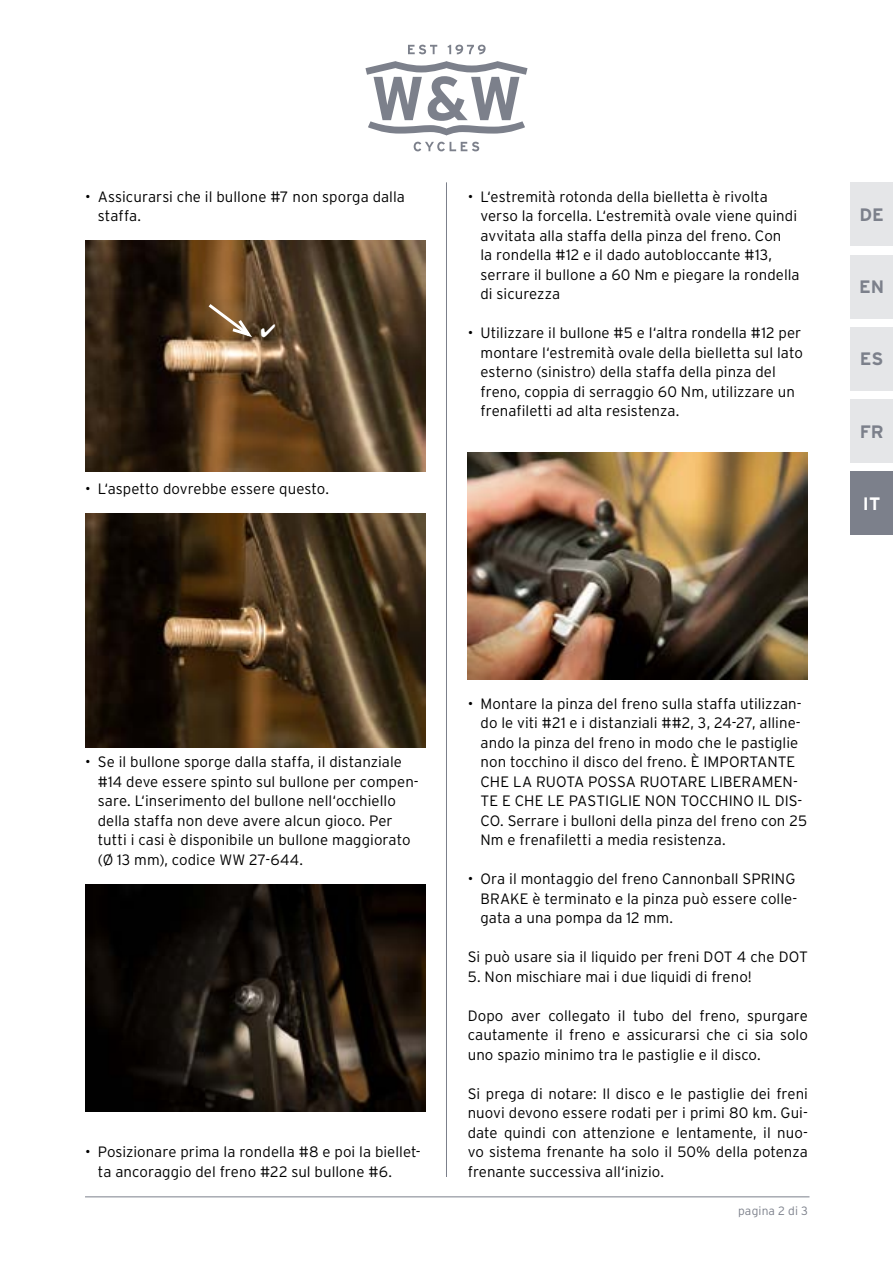
<style>
.page{position:relative;width:893px;height:1263px;background:#fff}
.page>*{position:absolute;margin:0;border:0;box-sizing:border-box;transform-origin:0 0}
.t1{font:700 18px "Interstate";color:#7c808b}
.t2{font:700 18px "Interstate";color:#fff}
.t3{font:300 15px/19.5px "Interstate";letter-spacing:.005em;color:#000}
.t4{font:300 12px "Interstate";letter-spacing:.015em;color:#7c808b}
</style>
<div class="page">
<svg style="left:408px;top:45px;width:29px;height:9px"></svg>
<svg style="left:448px;top:45px;width:38px;height:9px"></svg>
<svg style="left:414px;top:142px;width:65px;height:9px"></svg>
<svg style="left:365px;top:61px;width:162px;height:75px"></svg>
<hr style="left:85px;top:1196px;width:724px;height:1px;background:#7c808b">
<hr style="left:446px;top:182px;width:1px;height:995px;background:#7c808b">
<div style="left:850px;top:182px;width:43px;height:64px;background:#e5e6e8"></div>
<div style="left:850px;top:255px;width:43px;height:63px;background:#e5e6e8"></div>
<div style="left:850px;top:327px;width:43px;height:64px;background:#e5e6e8"></div>
<div style="left:850px;top:399px;width:43px;height:64px;background:#e5e6e8"></div>
<div style="left:850px;top:471px;width:43px;height:64px;background:#7c808b"></div>
<img style="left:85px;top:884px;width:340px;height:227px">
<img style="left:85px;top:514px;width:340px;height:234px">
<img style="left:468px;top:453px;width:340px;height:226px">
<img style="left:85px;top:241px;width:340px;height:230px">
<svg style="left:205px;top:301px;width:70px;height:39px;background:#745839"></svg>
<p class="t3" style="left:98px;top:187px;width:309px;text-indent:-13px">• Assicurarsi che il bullone #7 non sporga dalla staffa.</p>
<p class="t3" style="left:85px;top:479px;width:246px">• L‘aspetto dovrebbe essere questo.</p>
<p class="t3" style="left:480px;top:187px;width:321px;text-indent:-13px">• L‘estremità rotonda della bielletta è rivolta verso la forcella. L‘estremità ovale viene quindi avvitata alla staffa della pinza del freno. Con<br>la rondella #12 e il dado autobloccante #13, serrare il bullone a 60 Nm e piegare la rondella di sicurezza</p>
<p class="t3" style="left:480px;top:323px;width:324px;text-indent:-13px">• Utilizzare il bullone #5 e l‘altra rondella #12 per montare l‘estremità ovale della bielletta sul lato esterno (sinistro) della staffa della pinza del freno, coppia di serraggio 60 Nm, utilizzare un frenafiletti ad alta resistenza.</p>
<p class="t1" style="left:859px;top:204px;width:26px">DE</p>
<p class="t1" style="left:859px;top:277px;width:27px">EN</p>
<p class="t1" style="left:860px;top:349px;width:25px">ES</p>
<p class="t1" style="left:860px;top:421px;width:26px">FR</p>
<p class="t2" style="left:863px;top:494px;width:19px">IT</p>
<p class="t3" style="left:98px;top:752px;width:322px;text-indent:-13px">• Se il bullone sporge dalla staffa, il distanziale #14 deve essere spinto sul bullone per compen&shy;sare. L‘inserimento del bullone nell‘occhiello della staffa non deve avere alcun gioco. Per tutti i casi è disponibile un bullone maggiorato (Ø 13 mm), codice WW 27-644.</p>
<p class="t3" style="left:98px;top:1142px;width:324px;text-indent:-13px">• Posizionare prima la rondella #8 e poi la biellet&shy;ta ancoraggio del freno #22 sul bullone #6.</p>
<p class="t3" style="left:480px;top:694px;width:328px;text-indent:-13px">• Montare la pinza del freno sulla staffa utilizzan&shy;do le viti #21 e i distanziali ##2, 3, 24-27, alline&shy;ando la pinza del freno in modo che le pastiglie non tocchino il disco del freno. È IMPORTANTE CHE LA RUOTA POSSA RUOTARE LIBERAMEN-TE E CHE LE PASTIGLIE NON TOCCHINO IL DIS-CO. Serrare i bulloni della pinza del freno con 25<br>Nm e frenafiletti a media resistenza.</p>
<p class="t3" style="left:480px;top:869px;width:318px;text-indent:-13px">• Ora il montaggio del freno Cannonball SPRING<br>BRAKE è terminato e la pinza può essere colle&shy;gata a una pompa da 12 mm.</p>
<p class="t3" style="left:468px;top:947px;width:342px">Si può usare sia il liquido per freni DOT 4 che DOT</p>
<p class="t3" style="left:468px;top:967px;width:286px">5. Non mischiare mai i due liquidi di freno!</p>
<p class="t3" style="left:468px;top:1006px;width:342px;text-align:justify">Dopo aver collegato il tubo del freno, spurgare cautamente il freno e assicurarsi che ci sia solo uno spazio minimo tra le pastiglie e il disco.</p>
<p class="t3" style="left:468px;top:1084px;width:342px;text-align:justify">Si prega di notare: Il disco e le pastiglie dei freni nuovi devono essere rodati per i primi 80 km. Gui&shy;date quindi con attenzione e lentamente, il nuo&shy;vo sistema frenante ha solo il 50% della potenza frenante successiva all‘inizio.</p>
<p class="t4" style="left:738px;top:1204px;width:71px">pagina 2 di 3</p>
</div>
